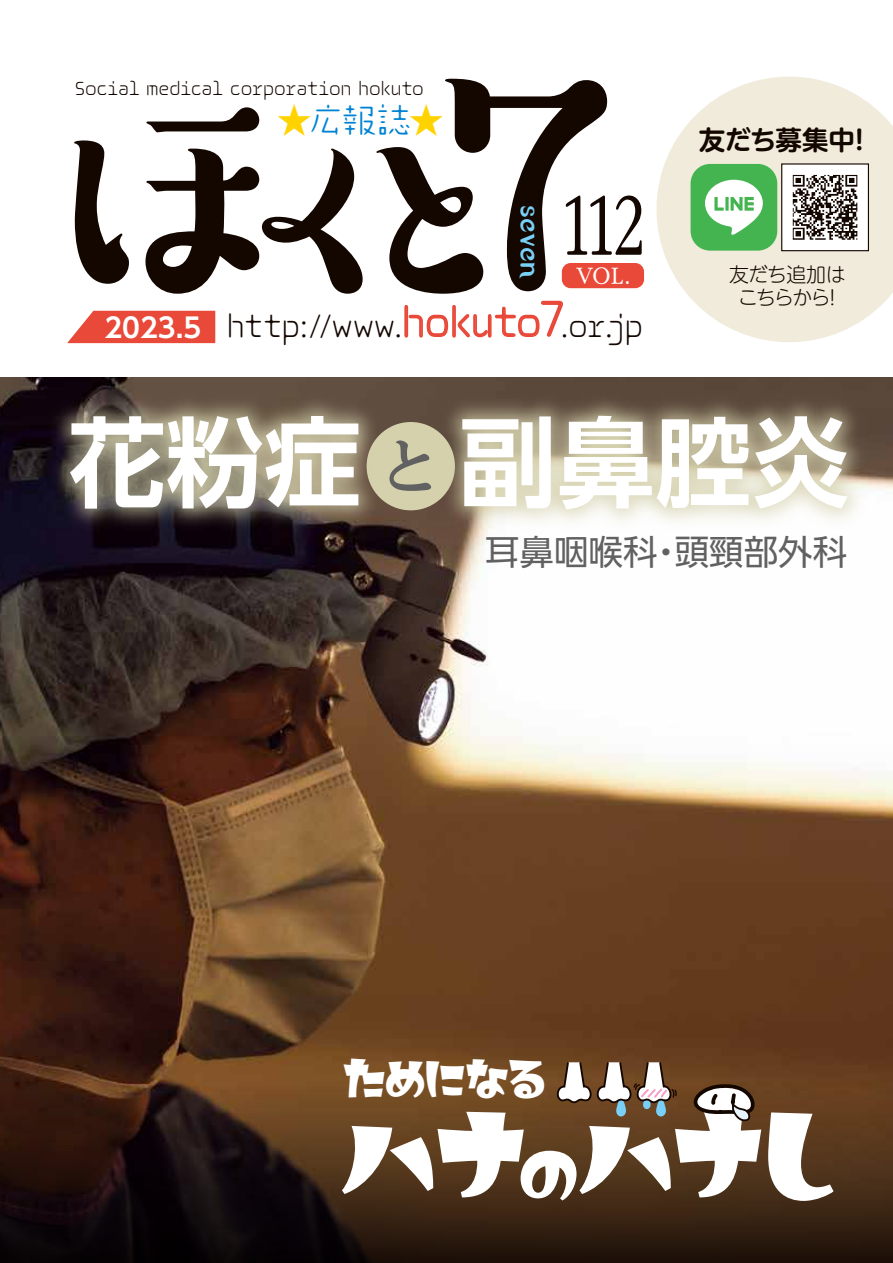
<style>
.page{position:relative;width:893px;height:1263px;background:#fff}
.page>*{position:absolute;margin:0;border:0;box-sizing:border-box;transform-origin:0 0}
.t1{font:109.5px "Memoir Square";color:#fff}
.t2{font:700 97.65px "UD Shin Go Pro De";color:#fff}
.t3{font:500 92.25px "P Kiza Kinryou Std N";color:#140700;scale:.75 1}
.t4{font:700 61.05px "UD Reimin Pr 6 N";color:#616161}
.t5{font:46.95px "Memoir Square";letter-spacing:-.14em;color:#fff}
.t6{font:34.5px "UD Shin Go Pro";color:#616161}
.t7{font:300 34.35px "Haru Gaku Std";color:#0083d2}
.t8{font:500 34.35px "Suzumushi Std";color:#79d0f7}
.t9{font:300 31.5px "Haru Gaku Std";letter-spacing:-.085em;color:#140700}
.t10{font:700 27px "UD Shin Go Pro De";color:#fff}
.t11{font:700 26.55px "UD Shin M Go Pro De";letter-spacing:-.02em;color:#140700}
.t12{font:500 25.8px "P Kiza Kinryou Std N";color:#fff}
.t13{font:300 19.95px/23.2px "UD Shin M Go Pr 6 N";letter-spacing:-.06em;color:#140700;text-align:center}
.t14{font:300 18.9px "Haru Gaku Std";letter-spacing:-.085em;color:#140700}
.s1{color:#ffd300}
.s2{font-size:40.5px;color:#e94939}
.s3{font-size:67.2px}
</style>
<div class="page">
<img style="left:0;top:377px;width:893px;height:702px">
<svg style="left:0;top:1079px;width:893px;height:184px;background:#3d2615"></svg>
<svg style="left:656px;top:77px;width:237px;height:265px;fill:#f0ebda"></svg>
<div style="left:691px;top:164px;width:86px;height:87px;background:#44b450;border-radius:20px"></div>
<svg style="left:705px;top:180px;width:58px;height:55px"></svg>
<div style="left:782px;top:164px;width:86px;height:87px;background:#fff"></div>
<div style="left:781px;top:163px;width:88px;height:88px;border:1px solid #140700"></div>
<img style="left:793px;top:175px;width:64px;height:65px">
<svg style="left:74px;top:107px;width:289px;height:187px"></svg>
<svg style="left:376px;top:79px;width:231px;height:215px"></svg>
<svg style="left:404px;top:300px;width:159px;height:38px"></svg>
<div style="left:562px;top:263px;width:82px;height:25px;background:#e94939;border-radius:9px"></div>
<svg style="left:67px;top:311px;width:148px;height:32px;background:#ea594a"></svg>
<img style="left:8px;top:377px;width:885px;height:217px">
<svg style="left:555px;top:1060px;width:122px;height:56px"></svg>
<svg style="left:693px;top:1083px;width:62px;height:39px"></svg>
<p class="t14" style="left:74px;top:78px;width:352px">Social medical corporation hokuto</p>
<h3 class="t10" style="left:104px;top:306px;width:98px">2023.5</h3>
<h3 class="t7" style="left:277px;top:101px;width:168px"><span class="s1">★</span>広報誌<span class="s1">★</span></h3>
<h3 class="t8" style="left:556px;top:205px;width:75px;rotate:90deg">seven</h3>
<h3 class="t3" style="left:559px;top:159px;width:118px">112</h3>
<h3 class="t12" style="left:576px;top:257px;width:56px">VOL.</h3>
<h3 class="t9" style="left:225px;top:308px;width:420px">http://www.<span class="s2">hokuto</span><sup>7</sup>.or.jp</h3>
<h3 class="t11" style="left:699px;top:119px;width:175px">友だち募集中！</h3>
<p class="t13" style="left:729px;top:262px;width:118px">友だち追加はこちらから！</p>
<h2 class="t2" style="left:68px;top:383px;width:783px">花粉症　副鼻腔炎</h2>
<h3 class="t4" style="left:379px;top:417px;width:63px">と</h3>
<h3 class="t6" style="left:485px;top:524px;width:364px">耳鼻咽喉科・頭頸部外科</h3>
<h3 class="t5" style="left:341px;top:1055px;width:211px">ためになる</h3>
<h1 class="t1" style="left:333px;top:1099px;width:523px">ハナ<span class="s3">の</span>ハナし</h1>
</div>
